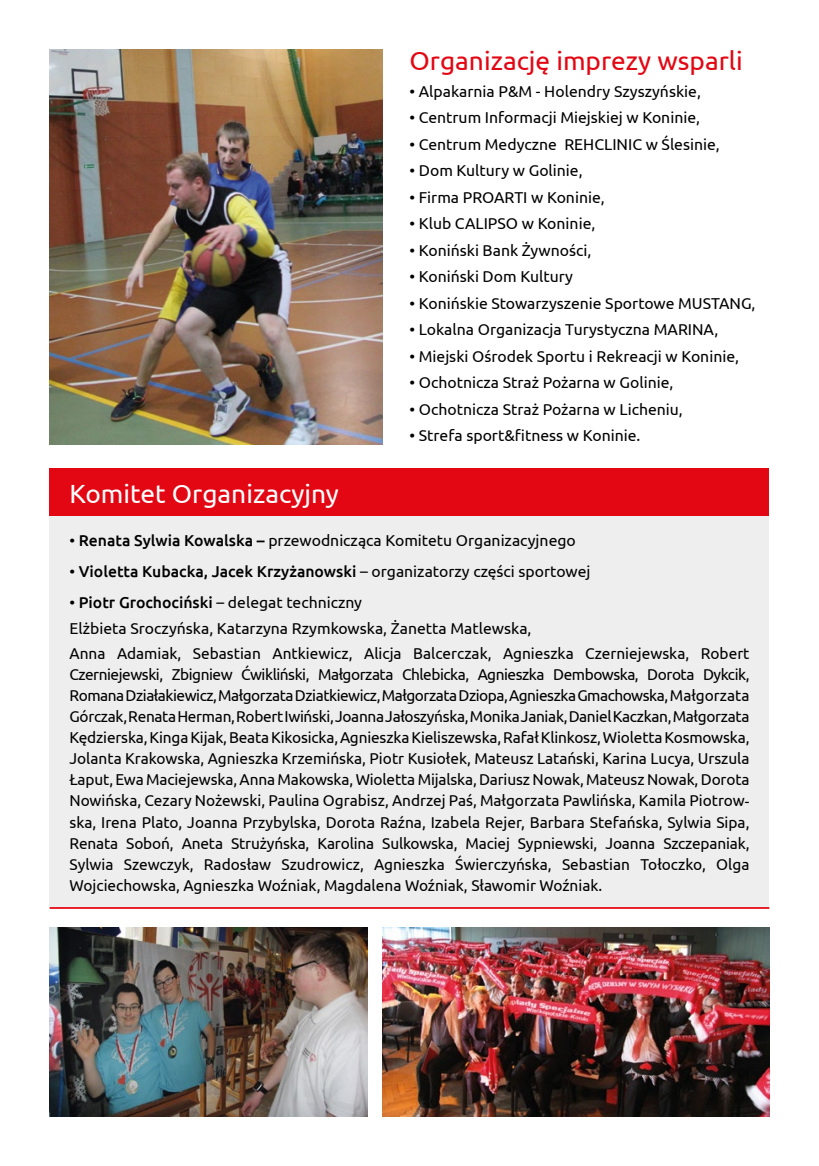
<style>
.page{position:relative;width:819px;height:1166px;background:#fff}
.page>*{position:absolute;margin:0;border:0;box-sizing:border-box;transform-origin:0 0}
.t1{font:26.25px "Ubuntu";color:#e30613}
.t2{font:26.25px "Ubuntu";color:#fff}
.t3{font:15.75px/21px "Ubuntu";color:#000}
.t4{font:500 15.75px "Ubuntu";color:#000}
.s1{font-weight:500}
.s2{font-weight:400}
</style>
<div class="page">
<div style="left:50px;top:516px;width:719px;height:392px;background:#eee"></div>
<hr style="left:50px;top:907px;width:719px;height:2px;background:#e30613">
<img style="left:50px;top:50px;width:332px;height:394px">
<img style="left:50px;top:928px;width:317px;height:188px">
<img style="left:382px;top:928px;width:387px;height:188px">
<div style="left:50px;top:469px;width:719px;height:47px;background:#e30613"></div>
<h1 class="t2" style="left:69px;top:477px;width:271px">Komitet Organizacyjny</h1>
<h1 class="t1" style="left:409px;top:45px;width:334px">Organizację imprezy wsparli</h1>
<p class="t3" style="left:409px;top:80px;width:293px">• Alpakarnia P&amp;M - Holendry Szyszyńskie,</p>
<p class="t3" style="left:409px;top:106px;width:292px">• Centrum Informacji Miejskiej w Koninie,</p>
<p class="t3" style="left:409px;top:133px;width:312px">• Centrum Medyczne REHCLINIC w Ślesinie,</p>
<p class="t3" style="left:409px;top:159px;width:175px">• Dom Kultury w Golinie,</p>
<p class="t3" style="left:409px;top:186px;width:197px">• Firma PROARTI w Koninie,</p>
<p class="t3" style="left:409px;top:212px;width:187px">• Klub CALIPSO w Koninie,</p>
<p class="t3" style="left:409px;top:239px;width:183px">• Koniński Bank Żywności,</p>
<p class="t3" style="left:409px;top:265px;width:165px">• Koniński Dom Kultury</p>
<p class="t3" style="left:409px;top:292px;width:347px">• Konińskie Stowarzyszenie Sportowe MUSTANG,</p>
<p class="t3" style="left:409px;top:318px;width:310px">• Lokalna Organizacja Turystyczna MARINA,</p>
<p class="t3" style="left:409px;top:345px;width:331px">• Miejski Ośrodek Sportu i Rekreacji w Koninie,</p>
<p class="t3" style="left:409px;top:371px;width:265px">• Ochotnicza Straż Pożarna w Golinie,</p>
<p class="t3" style="left:409px;top:398px;width:275px">• Ochotnicza Straż Pożarna w Licheniu,</p>
<p class="t3" style="left:409px;top:424px;width:232px">• Strefa sport&amp;fitness w Koninie.</p>
<p class="t3" style="left:69px;top:529px;width:508px">• <span class="s1">Renata Sylwia Kowalska –</span> przewodnicząca Komitetu Organizacyjnego</p>
<p class="t4" style="left:69px;top:561px;width:522px"><span class="s2">•</span> Violetta Kubacka, Jacek Krzyżanowski <span class="s2">– organizatorzy części sportowej</span></p>
<p class="t3" style="left:69px;top:588px;width:681px;line-height:25.9px">• <span class="s1">Piotr Grochociński</span> – delegat techniczny<br>Elżbieta Sroczyńska, Katarzyna Rzymkowska, Żanetta Matlewska,<br>Anna Adamiak, Sebastian Antkiewicz, Alicja Balcerczak, Agnieszka Czerniejewska, Robert</p>
<p class="t3" style="left:69px;top:664px;width:681px;text-align:justify">Czerniejewski, Zbigniew Ćwikliński, Małgorzata Chlebicka, Agnieszka Dembowska, Dorota Dykcik, Romana Działakiewicz, Małgorzata Dziatkiewicz, Małgorzata Dziopa, Agnieszka Gmachowska, Małgorzata Górczak, Renata Herman, Robert Iwiński, Joanna Jałoszyńska, Monika Janiak, Daniel Kaczkan, Małgorzata Kędzierska, Kinga Kijak, Beata Kikosicka, Agnieszka Kieliszewska, Rafał Klinkosz, Wioletta Kosmowska, Jolanta Krakowska, Agnieszka Krzemińska, Piotr Kusiołek, Mateusz Latański, Karina Lucya, Urszula Łaput, Ewa Maciejewska, Anna Makowska, Wioletta Mijalska, Dariusz Nowak, Mateusz Nowak, Dorota Nowińska, Cezary Nożewski, Paulina Ograbisz, Andrzej Paś, Małgorzata Pawlińska, Kamila Piotrow&shy;ska, Irena Plato, Joanna Przybylska, Dorota Raźna, Izabela Rejer, Barbara Stefańska, Sylwia Sipa, Renata Soboń, Aneta Strużyńska, Karolina Sulkowska, Maciej Sypniewski, Joanna Szczepaniak, Sylwia Szewczyk, Radosław Szudrowicz, Agnieszka Świerczyńska, Sebastian Tołoczko, Olga Wojciechowska, Agnieszka Woźniak, Magdalena Woźniak, Sławomir Woźniak.</p>
</div>
